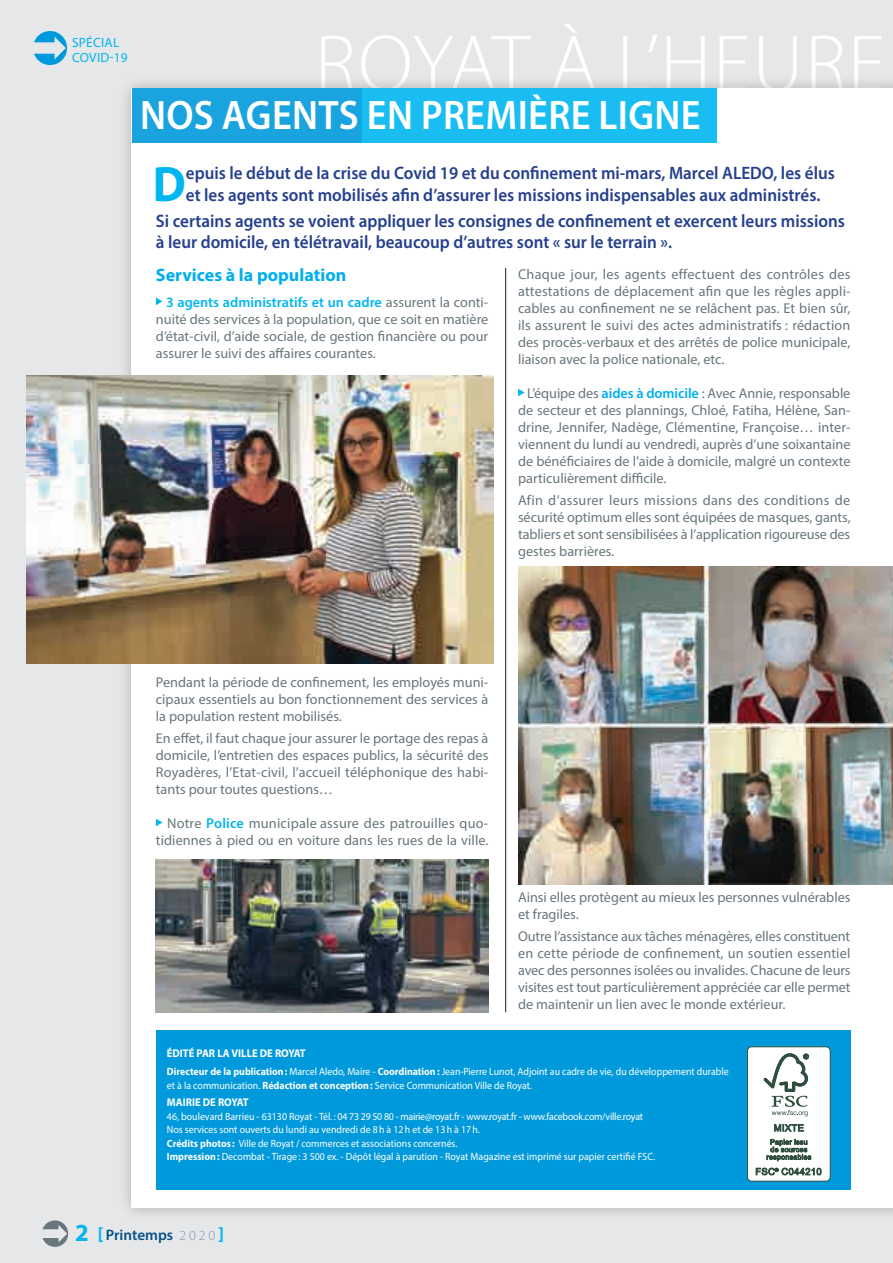
<style>
.page{position:relative;width:893px;height:1263px;background:#e6e7e9}
.page>*{position:absolute;margin:0;border:0;box-sizing:border-box;transform-origin:0 0}
.t1{font:300 81.3px "Myriad Pro";letter-spacing:.02em;color:#fff}
.t2{font:700 50.1px "Myriad Pro";color:#00b6f0;scale:.95 1}
.t3{font:600 41.4px "Myriad Pro";letter-spacing:.01em;color:#fff;scale:.93 1}
.t4{font:600 18px/21.6px "Myriad Pro";color:#253f8e;scale:.95 1}
.t5{font:700 18px "Myriad Pro";color:#00aeef}
.t6{font:600 15.15px "Myriad Pro";color:#055185}
.t7{font:14.25px/17.1px "Myriad Pro";color:#68767c;text-align:justify}
.t8{font:13.35px/15px "Myriad Pro";letter-spacing:.02em;color:#00b6f0}
.t9{font:700 11.25px "Myriad Pro";color:#fff;scale:.94 1}
.t10{font:10.5px/13.5px "Myriad Pro";color:#fff;scale:.94 1}
.s1{font-weight:600;color:#00b6f0}
.s2{font-weight:600;color:#00aeef}
.s3{font-weight:700}
.s4{font-weight:700;font-size:24.6px;color:#00b6f0}
.s5{font-weight:700;font-size:18.6px;color:#00b6f0}
.s6{font-weight:300;font-size:13.8px;color:#8293b6}
</style>
<div class="page">
<svg style="left:43px;top:1220px;width:25px;height:27px"></svg>
<svg style="left:34px;top:31px;width:33px;height:34px"></svg>
<div style="left:117px;top:74px;width:776px;height:1148px;background:#231f20;opacity:.3"></div>
<div style="left:132px;top:89px;width:761px;height:1119px;background:#fff"></div>
<svg style="left:156px;top:298px;width:6px;height:7px"></svg>
<svg style="left:156px;top:819px;width:6px;height:7px"></svg>
<svg style="left:518px;top:389px;width:7px;height:7px"></svg>
<div style="left:132px;top:88px;width:229px;height:55px;background:#1aa4df"></div>
<div style="left:361px;top:88px;width:356px;height:55px;background:#1abdf1"></div>
<div style="left:156px;top:1030px;width:694px;height:160px;background:#009adc"></div>
<div style="left:747px;top:1047px;width:83px;height:134px;background:#fff;border-radius:4px"></div>
<div style="left:747px;top:1046px;width:84px;height:135px;border:1px solid #2f4e3e;border-radius:4px"></div>
<svg style="left:763px;top:1053px;width:46px;height:63px"></svg>
<svg style="left:774px;top:1124px;width:30px;height:8px"></svg>
<svg style="left:766px;top:1139px;width:45px;height:22px"></svg>
<svg style="left:756px;top:1168px;width:66px;height:7px"></svg>
<img style="left:27px;top:375px;width:466px;height:288px">
<img style="left:156px;top:859px;width:332px;height:153px">
<img style="left:519px;top:566px;width:374px;height:318px">
<hr style="left:505px;top:268px;width:1px;height:744px;background:#231f20">
<p class="t8" style="left:72px;top:35px;width:57px">SPÉCIAL<br>COVID-19</p>
<h1 class="t1" style="left:315px;top:15px;width:572px">ROYAT À L’HEURE</h1>
<h3 class="t3" style="left:140px;top:95px;width:604px">NOS AGENTS EN PREMIÈRE LIGNE</h3>
<h2 class="t2" style="left:153px;top:159px;width:36px">D</h2>
<p class="t4" style="left:186px;top:163px;width:685px">epuis le début de la crise du Covid 19 et du confinement mi-mars, Marcel ALEDO, les élus et les agents sont mobilisés afin d’assurer les missions indispensables aux administrés.</p>
<p class="t4" style="left:156px;top:210px;width:727px">Si certains agents se voient appliquer les consignes de confinement et exercent leurs missions à leur domicile, en télétravail, beaucoup d’autres sont « sur le terrain ».</p>
<p class="t5" style="left:156px;top:266px;width:192px">Services à la population</p>
<p class="t7" style="left:156px;top:294px;width:334px;text-indent:10px"><span class="s1">3 agents administratifs et un cadre</span> assurent la conti&shy;nuité des services à la population, que ce soit en matière d’état-civil, d’aide sociale, de gestion financière ou pour assurer le suivi des affaires courantes.</p>
<p class="t7" style="left:518px;top:266px;width:334px">Chaque jour, les agents effectuent des contrôles des attestations de déplacement afin que les règles appli&shy;cables au confinement ne se relâchent pas. Et bien sûr, ils assurent le suivi des actes administratifs : rédaction des procès-verbaux et des arrêtés de police municipale, liaison avec la police nationale, etc.</p>
<p class="t7" style="left:518px;top:385px;width:334px;text-indent:9px">L’équipe des <span class="s2">aides à domicile</span> : Avec Annie, responsable de secteur et des plannings, Chloé, Fatiha, Hélène, San&shy;drine, Jennifer, Nadège, Clémentine, Françoise… inter&shy;viennent du lundi au vendredi, auprès d’une soixantaine de bénéficiaires de l’aide à domicile, malgré un contexte particulièrement difficile.</p>
<p class="t7" style="left:518px;top:492px;width:334px">Afin d’assurer leurs missions dans des conditions de sécurité optimum elles sont équipées de masques, gants, tabliers et sont sensibilisées à l’application rigoureuse des gestes barrières.</p>
<p class="t7" style="left:156px;top:674px;width:334px">Pendant la période de confinement, les employés muni&shy;cipaux essentiels au bon fonctionnement des services à la population restent mobilisés.</p>
<p class="t7" style="left:156px;top:730px;width:334px">En effet, il faut chaque jour assurer le portage des repas à domicile, l’entretien des espaces publics, la sécurité des Royadères, l’Etat-civil, l’accueil téléphonique des habi&shy;tants pour toutes questions…</p>
<p class="t7" style="left:156px;top:815px;width:334px;text-align:right">Notre <span class="s1">Police</span> municipale assure des patrouilles quo&shy;tidiennes à pied ou en voiture dans les rues de la ville.</p>
<p class="t7" style="left:518px;top:889px;width:334px">Ainsi elles protègent au mieux les personnes vulnérables et fragiles.</p>
<p class="t7" style="left:518px;top:928px;width:334px">Outre l’assistance aux tâches ménagères, elles constituent en cette période de confinement, un soutien essentiel avec des personnes isolées ou invalides. Chacune de leurs visites est tout particulièrement appréciée car elle permet de maintenir un lien avec le monde extérieur.</p>
<p class="t9" style="left:167px;top:1048px;width:149px">ÉDITÉ PAR LA VILLE DE ROYAT</p>
<p class="t10" style="left:167px;top:1065px;width:599px"><span class="s3">Directeur de la publication :</span> Marcel Aledo, Maire - <span class="s3">Coordination :</span> Jean-Pierre Lunot, Adjoint au cadre de vie, du développement durable et à la communication. <span class="s3">Rédaction et conception :</span> Service Communication Ville de Royat.</p>
<p class="t9" style="left:167px;top:1097px;width:88px">MAIRIE DE ROYAT</p>
<p class="t10" style="left:167px;top:1110px;width:521px">46, boulevard Barrieu - 63130 Royat - Tél. : 04 73 29 50 80 - mairie@royat.fr - www.royat.fr - www.facebook.com/ville.royat Nos services sont ouverts du lundi au vendredi de 8 h à 12 h et de 13 h à 17 h.<br><span class="s3">Crédits photos :</span> Ville de Royat / commerces et associations concernés.<br><span class="s3">Impression :</span> Decombat - Tirage : 3 500 ex. - Dépôt légal à parution - Royat Magazine est imprimé sur papier certifié FSC.</p>
<p class="t6" style="left:75px;top:1227px;width:150px"><span class="s4">2</span> <span class="s5">[</span> Printemps <span class="s6">2 0 2 0</span> <span class="s5">]</span></p>
</div>
